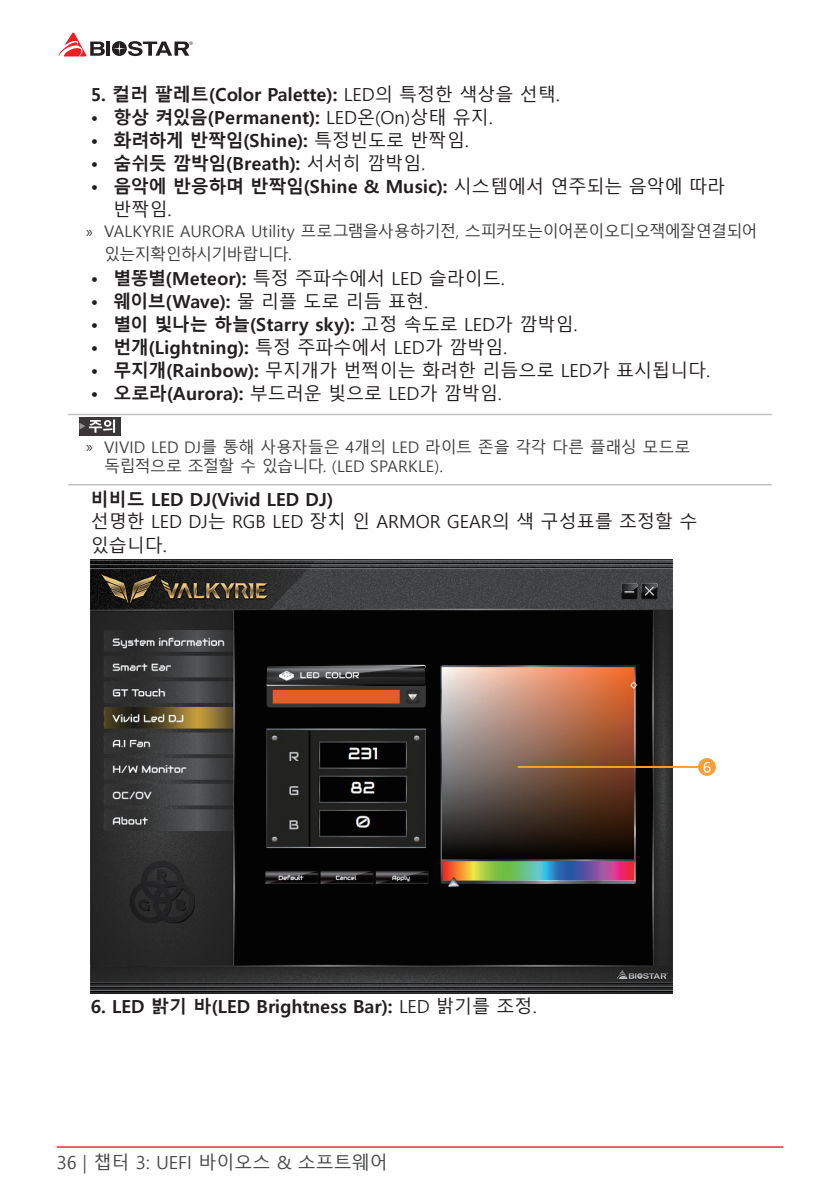
<style>
.page{position:relative;width:840px;height:1191px;background:#fff}
.page>*{position:absolute;margin:0;border:0;box-sizing:border-box;transform-origin:0 0}
.body_txt_項目符號{font:700 18px/22.8px "Malgun Gothic";letter-spacing:.01em;color:#231f20}
.body_txt_項目符號-2{font:18px "Malgun Gothic";color:#231f20}
.縮排_body_txt{font:700 18px "Malgun Gothic";color:#231f20}
.縮排_body_txt-2{font:18px/24px "Malgun Gothic";color:#231f20}
.t1{font:18px "Malgun Gothic";color:#464748}
.縮排_標題_4{font:700 18px "Malgun Gothic";color:#231f20}
.Note項目符號{font:16px/19.2px "Malgun Gothic";color:#3e3e3f}
.Note項目符號-2{font:16px/23px "Malgun Gothic";letter-spacing:-.02em;color:#3e3e3f}
.s1{font-weight:400}
.s2{font-family:"Myriad Pro"}
.s3{font-weight:700}
</style>
<div class="page">
<hr style="left:57px;top:1146px;width:725px;height:1px;background:#ee1d23">
<svg style="left:58px;top:32px;width:47px;height:24px"></svg>
<hr style="left:106px;top:42px;width:4px;height:14px;background:#231f20">
<svg style="left:112px;top:41px;width:81px;height:15px"></svg>
<hr style="left:68px;top:414px;width:703px;height:1px;background:#c0c0c0">
<hr style="left:68px;top:484px;width:703px;height:1px;background:#c0c0c0">
<div style="left:79px;top:417px;width:42px;height:18px;background:#393737"></div>
<svg style="left:79px;top:419px;width:36px;height:14px"></svg>
<img style="left:91px;top:560px;width:580px;height:433px">
<hr style="left:517px;top:766px;width:182px;height:2px;background:#f69e39">
<svg style="left:697px;top:758px;width:18px;height:18px"></svg>
<svg style="left:703px;top:762px;width:7px;height:10px"></svg>
<p class="縮排_body_txt" style="left:91px;top:84px;width:470px">5. 컬러 팔레트(Color Palette): <span class="s1">LED의 특정한 색상을 선택.</span></p>
<p class="body_txt_項目符號" style="left:91px;top:106px;width:403px">• 항상 켜있음(Permanent): <span class="s1">LED온(On)상태 유지.</span></p>
<p class="body_txt_項目符號" style="left:91px;top:129px;width:379px">• 화려하게 반짝임(Shine): <span class="s1">특정빈도로 반짝임.</span></p>
<p class="body_txt_項目符號" style="left:91px;top:152px;width:335px">• 숨쉬듯 깜박임(Breath): <span class="s1">서서히 깜박임.</span></p>
<p class="body_txt_項目符號" style="left:113px;top:175px;width:613px;text-indent:-23px">• 음악에 반응하며 반짝임(Shine &amp; Music): <span class="s1">시스템에서 연주되는 음악에 따라 반짝임.</span></p>
<p class="Note項目符號-2" style="left:104px;top:220px;width:654px;text-indent:-18px"><span class="s2">»</span>» VALKYRIE AURORA Utility 프로그램을사용하기전, 스피커또는이어폰이오디오잭에잘연결되어 있는지확인하시기바랍니다.</p>
<p class="body_txt_項目符號-2" style="left:91px;top:268px;width:415px"><span class="s3">• 별똥별(Meteor):</span> 특정 주파수에서 LED 슬라이드.</p>
<p class="body_txt_項目符號" style="left:91px;top:290px;width:339px">• 웨이브(Wave): <span class="s1">물 리플 도로 리듬 표현.</span></p>
<p class="body_txt_項目符號" style="left:91px;top:313px;width:488px">• 별이 빛나는 하늘(Starry sky): <span class="s1">고정 속도로 LED가 깜박임.</span></p>
<p class="body_txt_項目符號" style="left:91px;top:336px;width:417px">• 번개(Lightning): <span class="s1">특정 주파수에서 LED가 깜박임.</span></p>
<p class="body_txt_項目符號-2" style="left:91px;top:360px;width:620px"><span class="s3">• 무지개(Rainbow):</span> 무지개가 번쩍이는 화려한 리듬으로 LED가 표시됩니다.</p>
<p class="body_txt_項目符號-2" style="left:91px;top:383px;width:412px"><span class="s3">• 오로라(Aurora):</span> 부드러운 빛으로 LED가 깜박임.</p>
<p class="Note項目符號" style="left:104px;top:438px;width:587px;text-indent:-18px"><span class="s2">»</span>» VIVID LED DJ를 통해 사용자들은 4개의 LED 라이트 존을 각각 다른 플래싱 모드로 독립적으로 조절할 수 있습니다. (LED SPARKLE).</p>
<p class="縮排_標題_4" style="left:91px;top:489px;width:244px">비비드 LED DJ(Vivid LED DJ)</p>
<p class="縮排_body_txt-2" style="left:91px;top:509px;width:608px">선명한 LED DJ는 RGB LED 장치 인 ARMOR GEAR의 색 구성표를 조정할 수 있습니다.</p>
<p class="縮排_body_txt" style="left:91px;top:996px;width:447px">6. LED 밝기 바(LED Brightness Bar): <span class="s1">LED 밝기를 조정.</span></p>
<p class="t1" style="left:57px;top:1152px;width:332px">36 | 챕터 3: UEFI 바이오스 &amp; 소프트웨어</p>
</div>
